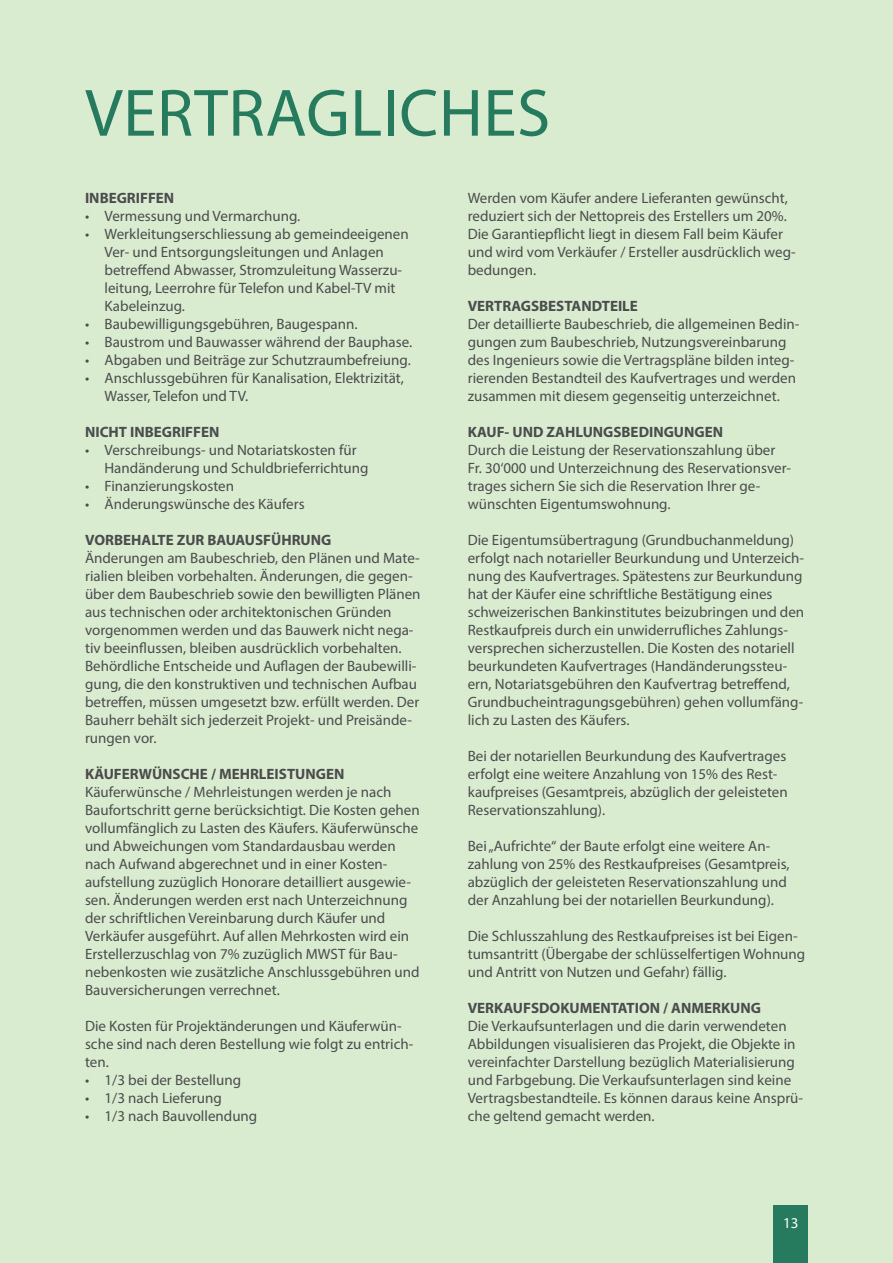
<style>
.page{position:relative;width:893px;height:1263px;background:#fff}
.page>*{position:absolute;margin:0;border:0;box-sizing:border-box;transform-origin:0 0}
.t1{font:67.5px "Myriad Pro";letter-spacing:.005em;color:#267b5e}
.t2{font:15px/18px "Myriad Pro";color:#4b4c4d}
.t3{font:700 15px "Myriad Pro";color:#4b4c4d}
.t4{font:15px "Myriad Pro";color:#fff}
</style>
<div class="page">
<div style="left:0;top:1px;width:893px;height:1262px;background:#daecd0"></div>
<div style="left:774px;top:1205px;width:34px;height:58px;background:#267b5e"></div>
<h1 class="t1" style="left:85px;top:71px;width:467px">VERTRAGLICHES</h1>
<p class="t3" style="left:85px;top:188px;width:91px">INBEGRIFFEN</p>
<p class="t2" style="left:85px;top:206px;width:217px">• Vermessung und Vermarchung.</p>
<p class="t2" style="left:105px;top:224px;width:306px;text-indent:-20px">• Werkleitungserschliessung ab gemeindeeigenen Ver- und Entsorgungsleitungen und Anlagen betreffend Abwasser, Stromzuleitung Wasserzu&shy;leitung, Leerrohre für Telefon und Kabel-TV mit Kabeleinzug.</p>
<p class="t2" style="left:85px;top:314px;width:274px">• Baubewilligungsgebühren, Baugespann.</p>
<p class="t2" style="left:85px;top:332px;width:329px">• Baustrom und Bauwasser während der Bauphase.</p>
<p class="t2" style="left:85px;top:350px;width:327px">• Abgaben und Beiträge zur Schutzraumbefreiung.</p>
<p class="t2" style="left:105px;top:368px;width:301px;text-indent:-20px">• Anschlussgebühren für Kanalisation, Elektrizität,<br>Wasser, Telefon und TV.</p>
<p class="t3" style="left:85px;top:422px;width:136px">NICHT INBEGRIFFEN</p>
<p class="t2" style="left:105px;top:440px;width:265px;text-indent:-20px">• Verschreibungs- und Notariatskosten für<br>Handänderung und Schuldbrieferrichtung</p>
<p class="t2" style="left:85px;top:476px;width:150px">• Finanzierungskosten</p>
<p class="t2" style="left:85px;top:494px;width:221px">• Änderungswünsche des Käufers</p>
<p class="t3" style="left:85px;top:530px;width:248px">VORBEHALTE ZUR BAUAUSFÜHRUNG</p>
<p class="t2" style="left:85px;top:548px;width:337px">Änderungen am Baubeschrieb, den Plänen und Mate&shy;rialien bleiben vorbehalten. Änderungen, die gegen&shy;über dem Baubeschrieb sowie den bewilligten Plänen aus technischen oder architektonischen Gründen vorgenommen werden und das Bauwerk nicht nega&shy;tiv beeinflussen, bleiben ausdrücklich vorbehalten.<br>Behördliche Entscheide und Auflagen der Baubewilli&shy;gung, die den konstruktiven und technischen Aufbau betreffen, müssen umgesetzt bzw. erfüllt werden. Der Bauherr behält sich jederzeit Projekt- und Preisände&shy;rungen vor.</p>
<p class="t3" style="left:85px;top:764px;width:261px">KÄUFERWÜNSCHE / MEHRLEISTUNGEN</p>
<p class="t2" style="left:85px;top:782px;width:336px">Käuferwünsche / Mehrleistungen werden je nach Baufortschritt gerne berücksichtigt. Die Kosten gehen vollumfänglich zu Lasten des Käufers. Käuferwünsche und Abweichungen vom Standardausbau werden nach Aufwand abgerechnet und in einer Kosten&shy;aufstellung zuzüglich Honorare detailliert ausgewie&shy;sen. Änderungen werden erst nach Unterzeichnung der schriftlichen Vereinbarung durch Käufer und Verkäufer ausgeführt. Auf allen Mehrkosten wird ein Erstellerzuschlag von 7% zuzüglich MWST für Bau&shy;nebenkosten wie zusätzliche Anschlussgebühren und Bauversicherungen verrechnet.</p>
<p class="t2" style="left:85px;top:1016px;width:330px">Die Kosten für Projektänderungen und Käuferwün&shy;sche sind nach deren Bestellung wie folgt zu entrich&shy;ten.</p>
<p class="t2" style="left:85px;top:1070px;width:158px">• 1/3 bei der Bestellung</p>
<p class="t2" style="left:85px;top:1088px;width:138px">• 1/3 nach Lieferung</p>
<p class="t2" style="left:85px;top:1106px;width:174px">• 1/3 nach Bauvollendung</p>
<p class="t2" style="left:468px;top:188px;width:329px">Werden vom Käufer andere Lieferanten gewünscht, reduziert sich der Nettopreis des Erstellers um 20%.<br>Die Garantiepflicht liegt in diesem Fall beim Käufer und wird vom Verkäufer / Ersteller ausdrücklich weg&shy;bedungen.</p>
<p class="t3" style="left:468px;top:296px;width:172px">VERTRAGSBESTANDTEILE</p>
<p class="t2" style="left:468px;top:314px;width:333px">Der detaillierte Baubeschrieb, die allgemeinen Bedin&shy;gungen zum Baubeschrieb, Nutzungsvereinbarung des Ingenieurs sowie die Vertragspläne bilden integ&shy;rierenden Bestandteil des Kaufvertrages und werden zusammen mit diesem gegenseitig unterzeichnet.</p>
<p class="t3" style="left:468px;top:422px;width:257px">KAUF- UND ZAHLUNGSBEDINGUNGEN</p>
<p class="t2" style="left:468px;top:440px;width:325px">Durch die Leistung der Reservationszahlung über Fr. 30‘000 und Unterzeichnung des Reservationsver&shy;trages sichern Sie sich die Reservation Ihrer ge&shy;wünschten Eigentumswohnung.</p>
<p class="t2" style="left:468px;top:530px;width:338px">Die Eigentumsübertragung (Grundbuchanmeldung) erfolgt nach notarieller Beurkundung und Unterzeich&shy;nung des Kaufvertrages. Spätestens zur Beurkundung hat der Käufer eine schriftliche Bestätigung eines schweizerischen Bankinstitutes beizubringen und den Restkaufpreis durch ein unwiderrufliches Zahlungs&shy;versprechen sicherzustellen. Die Kosten des notariell beurkundeten Kaufvertrages (Handänderungssteu&shy;ern, Notariatsgebühren den Kaufvertrag betreffend, Grundbucheintragungsgebühren) gehen vollumfäng&shy;lich zu Lasten des Käufers.</p>
<p class="t2" style="left:468px;top:746px;width:321px">Bei der notariellen Beurkundung des Kaufvertrages erfolgt eine weitere Anzahlung von 15% des Rest&shy;kaufpreises (Gesamtpreis, abzüglich der geleisteten Reservationszahlung).</p>
<p class="t2" style="left:468px;top:836px;width:323px">Bei „Aufrichte“ der Baute erfolgt eine weitere An&shy;zahlung von 25% des Restkaufpreises (Gesamtpreis, abzüglich der geleisteten Reservationszahlung und der Anzahlung bei der notariellen Beurkundung).</p>
<p class="t2" style="left:468px;top:926px;width:339px">Die Schlusszahlung des Restkaufpreises ist bei Eigen&shy;tumsantritt (Übergabe der schlüsselfertigen Wohnung und Antritt von Nutzen und Gefahr) fällig.</p>
<p class="t3" style="left:468px;top:998px;width:295px">VERKAUFSDOKUMENTATION / ANMERKUNG</p>
<p class="t2" style="left:468px;top:1016px;width:337px">Die Verkaufsunterlagen und die darin verwendeten Abbildungen visualisieren das Projekt, die Objekte in vereinfachter Darstellung bezüglich Materialisierung und Farbgebung. Die Verkaufsunterlagen sind keine Vertragsbestandteile. Es können daraus keine Ansprü&shy;che geltend gemacht werden.</p>
<p class="t4" style="left:783px;top:1214px;width:17px">13</p>
</div>
